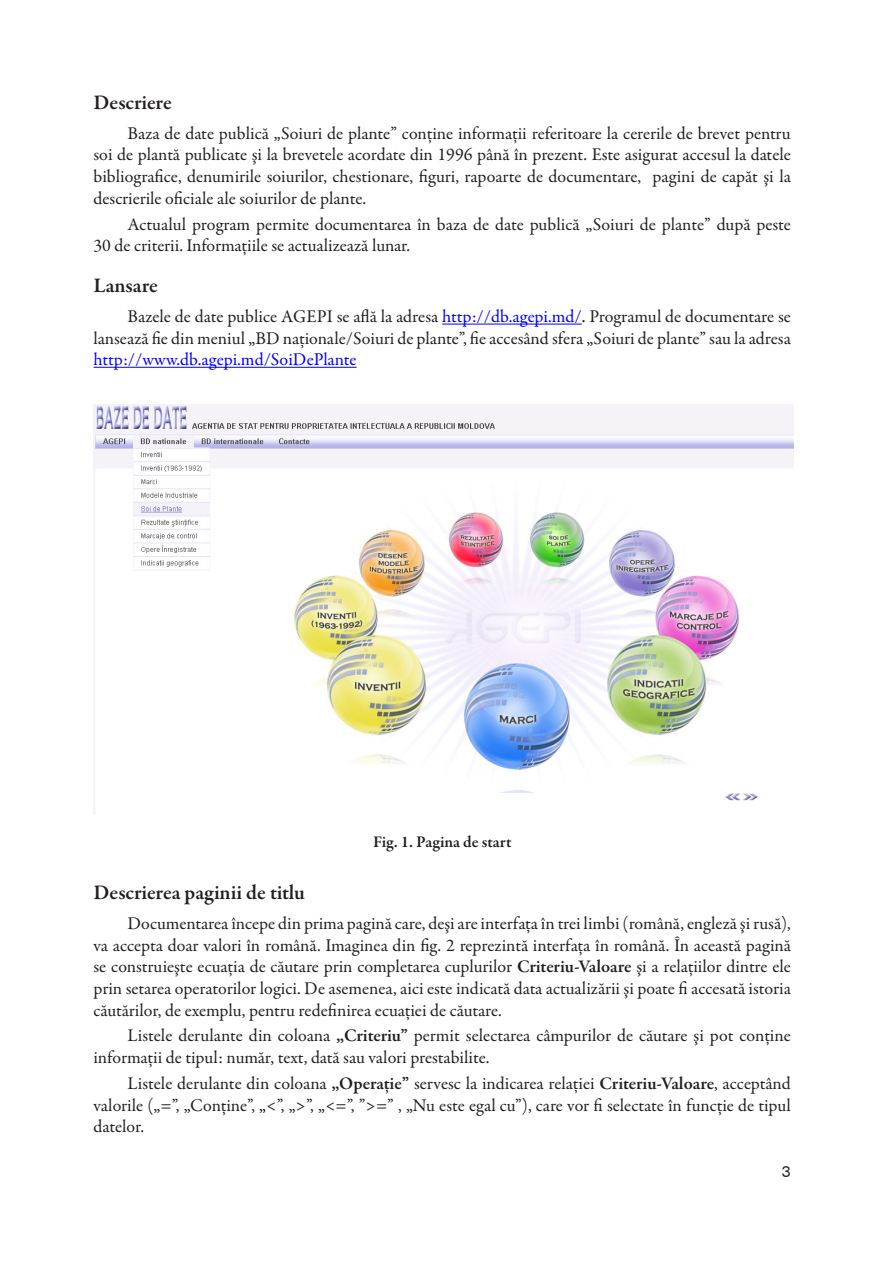
<style>
.page{position:relative;width:893px;height:1263px;background:#fff}
.page>*{position:absolute;margin:0;border:0;box-sizing:border-box;transform-origin:0 0}
.titlu{font:600 21px "Garamond Premr Pro";color:#231f20}
.body_text{font:18px/21.6px "Garamond Premr Pro";letter-spacing:-.005em;color:#231f20;text-align:justify}
.figuri{font:600 16.5px "Garamond Premr Pro";color:#231f20}
.t1{font:16.5px "Pragmatica";color:#231f20}
.s1{color:#00f}
.s2{color:#000}
.s3{font-weight:600}
</style>
<div class="page">
<hr style="left:442px;top:324px;width:140px;height:1px;background:#00f">
<hr style="left:94px;top:367px;width:263px;height:1px;background:#00f">
<img style="left:94px;top:404px;width:699px;height:410px">
<p class="titlu" style="left:94px;top:90px;width:80px">Descriere</p>
<p class="body_text" style="left:94px;top:123px;width:699px;text-indent:34px">Baza de date publică „Soiuri de plante” conţine informaţii referitoare la cererile de brevet pentru soi de plantă publicate şi la brevetele acordate din 1996 până în prezent. Este asigurat accesul la datele bibliografice, denumirile soiurilor, chestionare, figuri, rapoarte de documentare, pagini de capăt şi la descrierile oficiale ale soiurilor de plante.</p>
<p class="body_text" style="left:94px;top:213px;width:699px;text-indent:34px">Actualul program permite documentarea în baza de date publică „Soiuri de plante” după peste<br>30 de criterii. Informaţiile se actualizează lunar.</p>
<p class="titlu" style="left:94px;top:273px;width:66px">Lansare</p>
<p class="body_text" style="left:94px;top:306px;width:699px;text-indent:34px">Bazele de date publice AGEPI se află la adresa <span class="s1">http://db.agepi.md/</span><span class="s2">.</span> Programul de documentare se lansează fie din meniul „BD naţionale/Soiuri de plante”, fie accesând sfera „Soiuri de plante” sau la adresa <span class="s1">http://www.db.agepi.md/SoiDePlante</span></p>
<p class="figuri" style="left:373px;top:832px;width:140px">Fig. 1. Pagina de start</p>
<p class="titlu" style="left:94px;top:880px;width:213px">Descrierea paginii de titlu</p>
<p class="body_text" style="left:94px;top:913px;width:699px;text-indent:34px">Documentarea începe din prima pagină care, deşi are interfaţa în trei limbi (română, engleză şi rusă), va accepta doar valori în română. Imaginea din fig. 2 reprezintă interfaţa în română. În această pagină se construieşte ecuaţia de căutare prin completarea cuplurilor <span class="s3">Criteriu-Valoare</span> şi a relaţiilor dintre ele prin setarea operatorilor logici. De asemenea, aici este indicată data actualizării şi poate fi accesată istoria căutărilor, de exemplu, pentru redefinirea ecuaţiei de căutare.</p>
<p class="body_text" style="left:94px;top:1025px;width:699px;text-indent:34px">Listele derulante din coloana <span class="s3">„Criteriu”</span> permit selectarea câmpurilor de căutare şi pot conţine informaţii de tipul: număr, text, dată sau valori prestabilite.</p>
<p class="body_text" style="left:94px;top:1073px;width:699px;text-indent:34px">Listele derulante din coloana <span class="s3">„Operaţie”</span> servesc la indicarea relaţiei <span class="s3">Criteriu-Valoare</span>, acceptând valorile („=”, „Conţine”, „&lt;”, „&gt;”, „&lt;=”, ”&gt;=” , „Nu este egal cu”), care vor fi selectate în funcţie de tipul datelor.</p>
<p class="t1" style="left:782px;top:1164px;width:11px">3</p>
</div>
